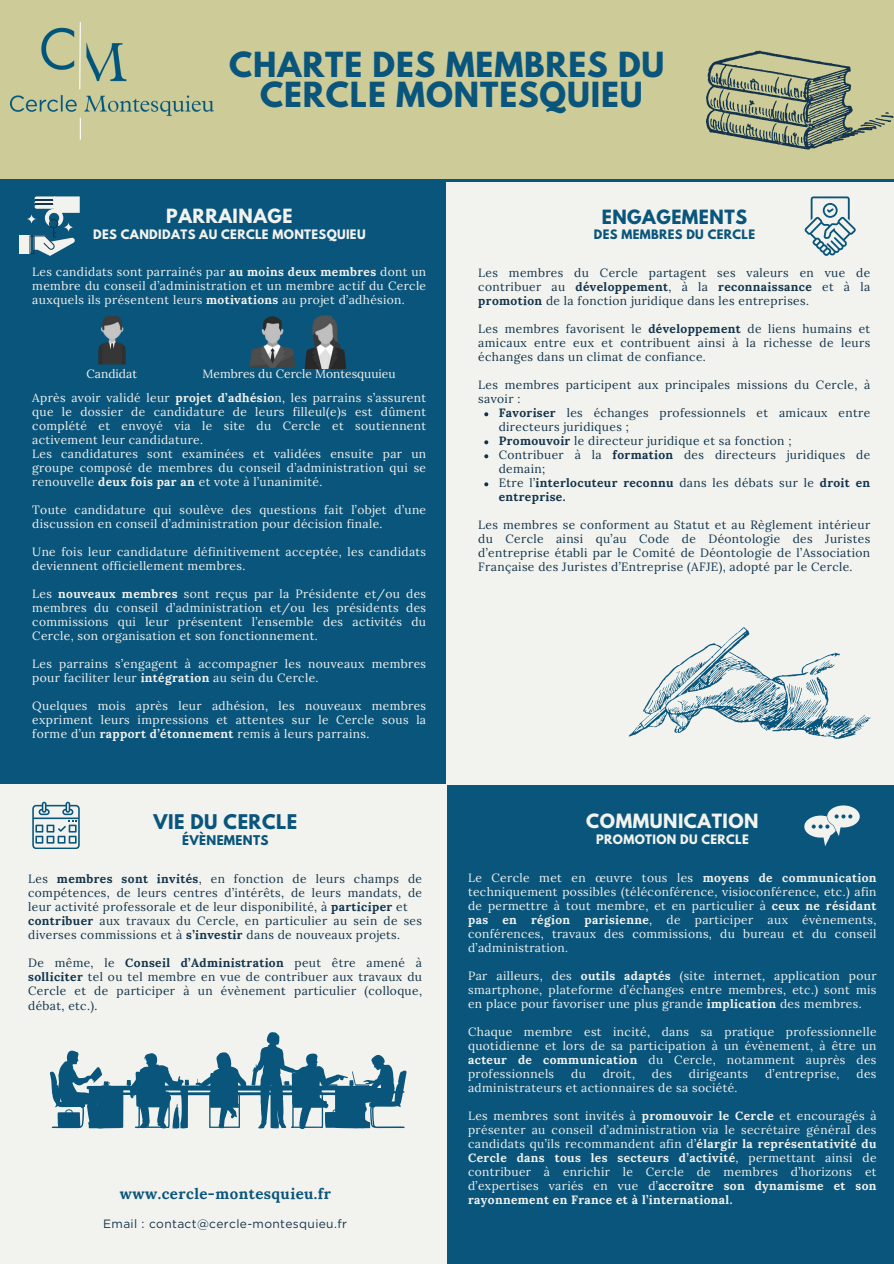
<style>
.page{position:relative;width:894px;height:1264px;background:#fff}
.page>*{position:absolute;margin:0;border:0;box-sizing:border-box;transform-origin:0 0}
.t1{font:700 30.6px/30.6px "League Spartan";letter-spacing:.03em;color:#0a557c;text-align:center}
.t2{font:700 18px "League Spartan";letter-spacing:.03em;color:#0a557c}
.t3{font:700 17.4px "League Spartan";letter-spacing:.03em;color:#f2f3ee}
.t4{font:700 17.4px "League Spartan";letter-spacing:.03em;color:#0a557c}
.t5{font:700 15px "Lora";letter-spacing:.03em;color:#0a557c}
.t6{font:12px/14px "Lora";letter-spacing:.03em;color:#f2f3ee;text-align:justify}
.t7{font:12px/14px "Lora";letter-spacing:.03em;color:#13344c}
.t8{font:700 12px/14px "Lora";letter-spacing:.03em;color:#f2f3ee;text-align:justify}
.t9{font:700 12px/14px "Lora";letter-spacing:.03em;color:#13344c}
.t10{font:12px "Gotham";letter-spacing:.03em;color:#13344c}
.t11{font:12px "Lora";color:#f2f3ee}
.t12{font:700 11.85px "League Spartan";letter-spacing:.03em;color:#0a557c}
.t13{font:700 11.55px "League Spartan";letter-spacing:.03em;color:#f2f3ee}
.t14{font:700 11.55px "League Spartan";letter-spacing:.03em;color:#0a557c}
.s1{font-weight:700}
.s2{font-weight:400}
</style>
<div class="page">
<div style="left:0;top:0;width:893px;height:1263px;background:#0a557c"></div>
<div style="left:0;top:0;width:893px;height:180px;background:#cdcc99"></div>
<div style="left:446px;top:180px;width:447px;height:604px;background:#f2f3ee"></div>
<svg style="left:484px;top:412px;width:4px;height:4px"></svg>
<svg style="left:484px;top:440px;width:4px;height:4px"></svg>
<svg style="left:484px;top:454px;width:4px;height:4px"></svg>
<svg style="left:484px;top:482px;width:4px;height:4px"></svg>
<div style="left:0;top:784px;width:446px;height:479px;background:#f2f3ee"></div>
<svg style="left:32px;top:801px;width:48px;height:48px"></svg>
<svg style="left:804px;top:805px;width:55px;height:41px"></svg>
<hr style="left:0;top:179px;width:893px;height:2px;background:#0a557c">
<svg style="left:628px;top:627px;width:242px;height:111px"></svg>
<svg style="left:705px;top:51px;width:188px;height:99px"></svg>
<svg style="left:804px;top:196px;width:51px;height:60px"></svg>
<div style="left:19px;top:235px;width:11px;height:19px;background:#f2f3ee"></div>
<svg style="left:29px;top:196px;width:51px;height:60px"></svg>
<svg style="left:50px;top:1032px;width:356px;height:97px"></svg>
<img style="left:304px;top:315px;width:43px;height:53px">
<img style="left:249px;top:316px;width:47px;height:52px">
<img style="left:98px;top:315px;width:28px;height:50px">
<img style="left:11px;top:27px;width:202px;height:113px">
<svg style="left:79px;top:22px;width:2px;height:68px"></svg>
<svg style="left:80px;top:118px;width:1px;height:22px"></svg>
<p class="t1" style="left:229px;top:53px;width:436px">CHARTE DES MEMBRES DU<br>CERCLE MONTESQUIEU</p>
<p class="t3" style="left:166px;top:207px;width:128px">PARRAINAGE</p>
<p class="t13" style="left:93px;top:228px;width:274px">DES CANDIDATS AU CERCLE MONTESQUIEU</p>
<p class="t6" style="left:32px;top:264px;width:395px">Les candidats sont parrainés par <span class="s1">au moins deux membres</span> dont un membre du conseil d’administration et un membre actif du Cercle auxquels ils présentent leurs <span class="s1">motivations</span> au projet d’adhésion.</p>
<p class="t11" style="left:86px;top:366px;width:52px">Candidat</p>
<p class="t11" style="left:202px;top:366px;width:194px">Membres du Cercle Montesquuieu</p>
<p class="t6" style="left:32px;top:390px;width:395px">Après avoir validé leur <span class="s1">projet d’adhésio</span>n, les parrains s’assurent que le dossier de candidature de leurs filleul(e)s est dûment complété</p>
<p class="t6" style="left:98px;top:418px;width:62px">et envoyé</p>
<p class="t6" style="left:32px;top:418px;width:395px;text-indent:142px">via le site du Cercle et soutiennent activement leur candidature.</p>
<p class="t6" style="left:32px;top:446px;width:395px">Les candidatures sont examinées et validées ensuite par un groupe composé de membres du conseil d’administration qui se renouvelle <span class="s1">deux fois par an</span> et vote à l’unanimité .</p>
<h1 class="t6" style="left:32px;top:502px;width:395px">Toute candidature qui soulève des questions fait l’objet d’une discussion en conseil d’administration pour décision finale.</h1>
<p class="t6" style="left:32px;top:544px;width:395px">Une fois leur candidature définitivement acceptée, les candidats deviennent officiellement membres.</p>
<p class="t6" style="left:32px;top:586px;width:395px">Les <span class="s1">nouveaux membres</span> sont reçus par la Présidente et/ou des membres du conseil d’administration et/ou les présidents des commissions qui leur présentent l’ensemble des activités du Cercle, son organisation et son fonctionnement.</p>
<h4 class="t6" style="left:32px;top:656px;width:395px">Les parrains s’engagent à accompagner les nouveaux membres pour faciliter leur <span class="s1">intégration</span> au sein du Cercle.</h4>
<p class="t6" style="left:32px;top:698px;width:395px">Quelques mois après leur adhésion, les nouveaux membres expriment leurs impressions et attentes sur le Cercle sous la forme d’un <span class="s1">rapport d’étonnement</span> remis à leurs parrains.</p>
<p class="t2" style="left:153px;top:812px;width:145px">VIE DU CERCLE</p>
<p class="t12" style="left:182px;top:834px;width:88px">ÉVÈNEMENTS</p>
<h4 class="t7" style="left:28px;top:872px;width:395px;text-align:justify">Les <span class="s1">membres sont invités</span>, en fonction de leurs champs de compétences, de leurs centres d’intérêts, de leurs mandats, de leur activité professorale et de leur disponibilité , à <span class="s1">participer</span> et</h4>
<p class="t7" style="left:28px;top:914px;width:395px"><span class="s1">contribuer</span> aux travaux du Cercle, en particulier au sein de ses diverses commissions et à <span class="s1">s’investir</span> dans de nouveaux projets.</p>
<p class="t7" style="left:28px;top:956px;width:395px">De même, le <span class="s1">Conseil d’Administration</span> peut être amené à <span class="s1">solliciter</span> tel ou tel membre en vue de contribuer aux travaux du Cercle et de participer à un évènement particulier (colloque, débat, etc.).</p>
<p class="t5" style="left:120px;top:1183px;width:213px">www.cercle-montesquieu.fr</p>
<p class="t10" style="left:103px;top:1216px;width:245px">Email : contact@cercle-montesquieu.fr</p>
<p class="t4" style="left:601px;top:208px;width:147px">ENGAGEMENTS</p>
<p class="t14" style="left:593px;top:229px;width:163px">DES MEMBRES DU CERCLE</p>
<p class="t7" style="left:478px;top:266px;width:393px;text-align:justify">Les membres du Cercle partagent ses valeurs en vue de contribuer au <span class="s1">développement</span>, à la <span class="s1">reconnaissance</span> et à la <span class="s1">promotion</span> de la fonction juridique dans les entreprises.</p>
<p class="t7" style="left:478px;top:322px;width:393px;text-align:justify">Les membres favorisent le <span class="s1">développement</span> de liens humains et amicaux entre eux et contribuent ainsi à la richesse de leurs échanges dans un climat de confiance.</p>
<p class="t7" style="left:478px;top:378px;width:390px">Les membres participent aux principales missions du Cercle, à savoir :</p>
<p class="t7" style="left:498px;top:406px;width:373px"><span class="s1">Favoriser</span> les échanges professionnels et amicaux entre directeurs juridiques ;</p>
<p class="t7" style="left:498px;top:434px;width:294px"><span class="s1">Promouvoir</span> le directeur juridique et sa fonction ;</p>
<p class="t7" style="left:498px;top:448px;width:373px">Contribuer à la <span class="s1">formation</span> des directeurs juridiques de demain;</p>
<p class="t9" style="left:498px;top:476px;width:373px"><span class="s2">Etre l’</span>interlocuteur reconnu <span class="s2">dans les débats sur le</span> droit en entreprise.</p>
<p class="t7" style="left:478px;top:518px;width:393px;text-align:justify">Les membres se conforment au Statut et au Règlement intérieur du Cercle ainsi qu’au Code de Déontologie des Juristes d’entreprise établi par le Comité de Déontologie de l’Association Française des Juristes d’Entreprise (AFJE), adopté par le Cercle.</p>
<p class="t3" style="left:586px;top:812px;width:174px">COMMUNICATION</p>
<p class="t13" style="left:596px;top:833px;width:154px">PROMOTION DU CERCLE</p>
<p class="t6" style="left:468px;top:870px;width:410px">Le Cercle met en œuvre tous les <span class="s1">moyens de communication </span>techniquement possibles (téléconférence, visioconférence, etc.) afin de permettre à tout membre, et en particulier à <span class="s1">ceux ne résidant pas en région parisienne</span>, de participer aux évènements, conférences, travaux des commissions, du bureau et du conseil d’administration.</p>
<p class="t6" style="left:468px;top:968px;width:410px">Par ailleurs, des <span class="s1">outils adaptés</span> (site internet, application pour smartphone, plateforme d’échanges entre membres, etc.) sont mis en place pour favoriser une plus grande <span class="s1">implication</span> des membres.</p>
<p class="t6" style="left:468px;top:1024px;width:410px">Chaque membre est incité , dans sa pratique professionnelle quotidienne et lors de sa participation à un évènement, à être un <span class="s1">acteur de communication</span> du Cercle, notamment auprè s des professionnels</p>
<p class="t6" style="left:571px;top:1066px;width:16px">du</p>
<p class="t6" style="left:602px;top:1066px;width:34px">droit,</p>
<p class="t6" style="left:651px;top:1066px;width:21px">des</p>
<p class="t6" style="left:688px;top:1066px;width:61px">dirigeants</p>
<p class="t6" style="left:764px;top:1066px;width:76px">d’entreprise,</p>
<p class="t6" style="left:856px;top:1066px;width:21px">des</p>
<p class="t6" style="left:468px;top:1080px;width:271px">administrateurs et actionnaires de sa société .</p>
<p class="t6" style="left:468px;top:1108px;width:410px;text-align:left">Les membres sont invités à <span class="s1">promouvoir le Cercle</span> et encouragés à présenter au conseil d’administration via le secrétaire général des candidats qu’ils recommandent afin d’<span class="s1">élargir la représentativité du Cercle dans tous les secteurs d’activité</span> , permettant ainsi de contribuer à</p>
<p class="t8" style="left:468px;top:1164px;width:410px;text-indent:95px"><span class="s2">enrichir le Cercle de membres d’horizons et d’expertises variés en vue d’</span>accroître son dynamisme et son rayonnement en France et à l’international.</p>
</div>
